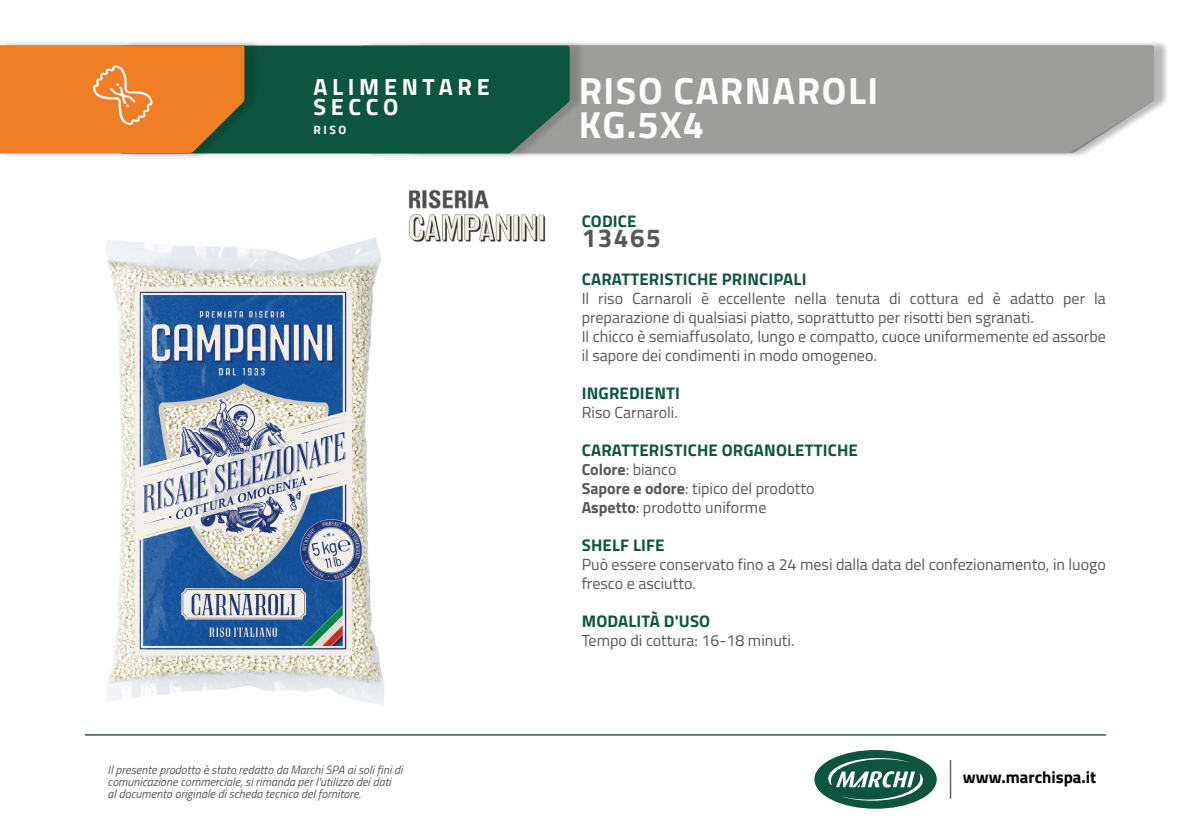
<style>
.page{position:relative;width:1191px;height:840px;background:#fff}
.page>*{position:absolute;margin:0;border:0;box-sizing:border-box;transform-origin:0 0}
.t1{font:700 37.8px/34.2px "Titillium Web";letter-spacing:.04em;color:#fff}
.t2{font:700 26px "Titillium Web";letter-spacing:.06em;color:#575756}
.t3{font:700 23.4px "Titillium Web";letter-spacing:.2em;color:#fff}
.t4{font:700 16.8px "Titillium Web";letter-spacing:.01em;color:#0e5540}
.t5{font:700 16.8px "Titillium Web";color:#000}
.t6{font:16px/19px "Titillium Web";color:#575756}
.t7{font:italic 12px/12px "Titillium Web";color:#575756}
.t8{font:700 12px "Titillium Web";color:#fff}
.s1{font-weight:700}
</style>
<div class="page">
<img style="left:105px;top:237px;width:279px;height:468px">
<div style="left:365px;top:40px;width:804px;height:119px;background:#000;opacity:.15"></div>
<div style="left:585px;top:45px;width:569px;height:108px;background:#9d9d9c"></div>
<div style="left:125px;top:40px;width:460px;height:119px;background:#000;opacity:.15"></div>
<div style="left:260px;top:46px;width:310px;height:107px;background:#0e5540"></div>
<div style="left:0;top:40px;width:260px;height:119px;background:#000;opacity:.15"></div>
<svg style="left:0;top:45px;width:244px;height:108px"></svg>
<img style="left:408px;top:189px;width:138px;height:53px">
<hr style="left:949px;top:759px;width:2px;height:39px;background:#575756">
<div style="left:814px;top:749px;width:122px;height:59px;background:#0e5540;border-radius:50%"></div>
<svg style="left:828px;top:757px;width:95px;height:43px"></svg>
<hr style="left:85px;top:733px;width:1021px;height:2px;background:#0e5540">
<p class="t3" style="left:313px;top:69px;width:178px">ALIMENTARE</p>
<p class="t3" style="left:313px;top:89px;width:86px">SECCO</p>
<p class="t8" style="left:313px;top:121px;width:34px">RISO</p>
<p class="t7" style="left:108px;top:762px;width:296px">Il presente prodotto è stato redatto da Marchi SPA ai soli fini di comunicazione commerciale, si rimanda per l'utilizzo dei dati<br>al documento originale di scheda tecnica del fornitore.</p>
<p class="t1" style="left:578px;top:71px;width:301px">RISO CARNAROLI</p>
<p class="t1" style="left:582px;top:71px;width:473px">LE CAMEMBERT LONG LIFE<br>G.125 X24</p>
<p class="t1" style="left:578px;top:105px;width:127px">KG.5X4</p>
<p class="t4" style="left:582px;top:208px;width:56px">CODICE</p>
<p class="t2" style="left:581px;top:218px;width:81px">13465</p>
<p class="t4" style="left:582px;top:266px;width:226px">CARATTERISTICHE PRINCIPALI</p>
<p class="t6" style="left:581px;top:288px;width:525px">Il riso Carnaroli è eccellente nella tenuta di cottura ed è adatto per la preparazione di qualsiasi piatto, soprattutto per risotti ben sgranati.</p>
<p class="t6" style="left:581px;top:326px;width:526px">Il chicco è semiaffusolato, lungo e compatto, cuoce uniformemente ed assorbe il sapore dei condimenti in modo omogeneo.</p>
<p class="t4" style="left:582px;top:380px;width:100px">INGREDIENTI</p>
<p class="t6" style="left:581px;top:402px;width:98px">Riso Carnaroli.</p>
<p class="t4" style="left:582px;top:437px;width:278px">CARATTERISTICHE ORGANOLETTICHE</p>
<p class="t6" style="left:581px;top:459px;width:96px"><span class="s1">Colore</span>: bianco</p>
<p class="t6" style="left:581px;top:478px;width:234px"><span class="s1">Sapore e odore</span>: tipico del prodotto</p>
<p class="t6" style="left:581px;top:497px;width:186px"><span class="s1">Aspetto</span>: prodotto uniforme</p>
<p class="t4" style="left:582px;top:532px;width:84px">SHELF LIFE</p>
<p class="t6" style="left:581px;top:554px;width:526px">Può essere conservato fino a 24 mesi dalla data del confezionamento, in luogo fresco e asciutto.</p>
<p class="t4" style="left:582px;top:608px;width:130px">MODALITÀ D'USO</p>
<p class="t6" style="left:581px;top:630px;width:214px">Tempo di cottura: 16-18 minuti.</p>
<p class="t5" style="left:963px;top:764px;width:135px">www.marchispa.it</p>
</div>
